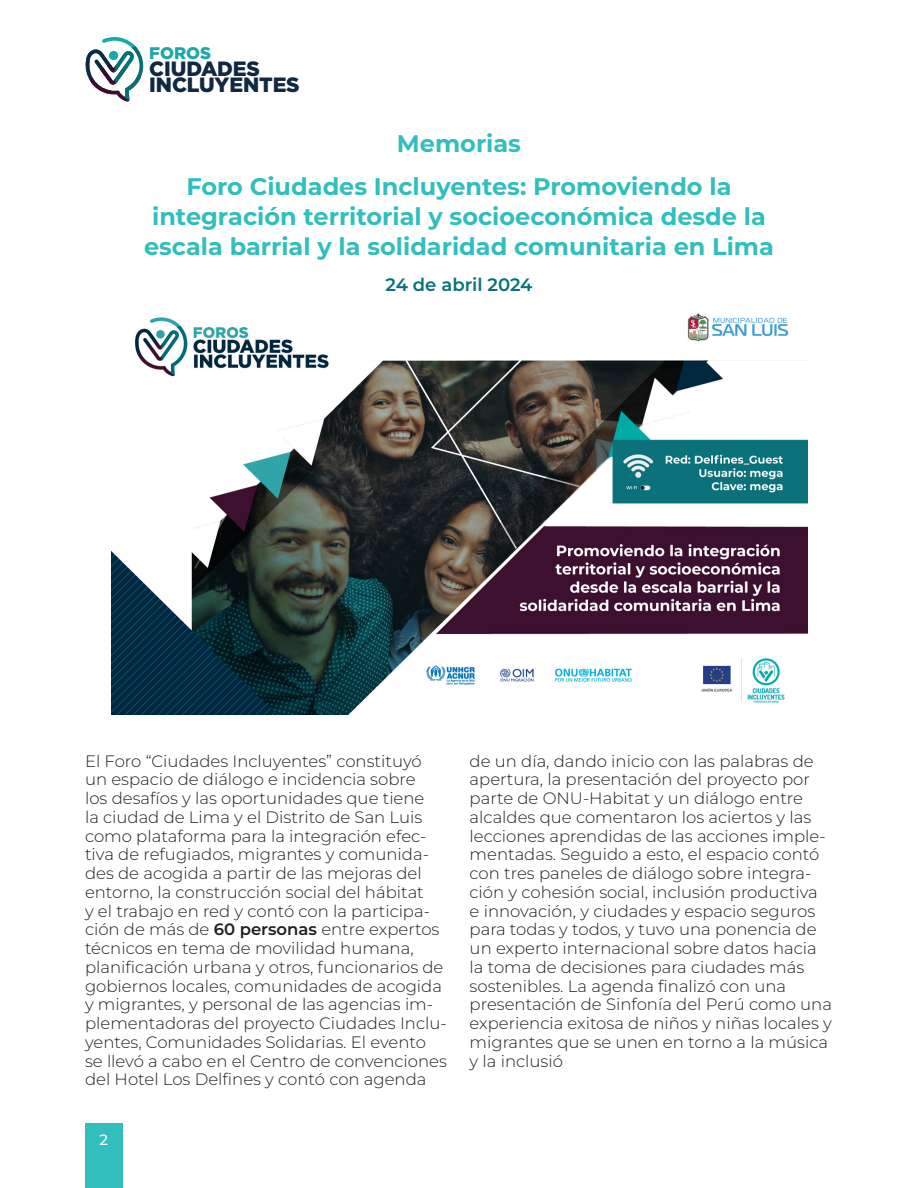
<style>
.page{position:relative;width:918px;height:1188px;background:#fff}
.page>*{position:absolute;margin:0;border:0;box-sizing:border-box;transform-origin:0 0}
.tituto_di{font:700 24px/30px "Montserrat";color:#31bebd;text-align:center}
.t1{font:900 20.7px/16.4px "Gotham";letter-spacing:-.005em;color:#102842}
.tituto_di-2{font:600 18px "Montserrat";letter-spacing:-.005em;color:#07717a}
.t2{font:900 16.8px "Gotham";color:#1ca8aa}
.cuerpo_de_texto{font:300 16.5px/18.8px "Montserrat";color:#231f20}
.t3{font:500 15px "Montserrat";color:#fff}
.s1{font-weight:600}
</style>
<div class="page">
<div style="left:85px;top:1123px;width:38px;height:65px;background:#31bebd"></div>
<svg style="left:85px;top:37px;width:58px;height:65px"></svg>
<img style="left:112px;top:313px;width:695px;height:402px">
<p class="t2" style="left:149px;top:42px;width:63px">FOROS</p>
<p class="t1" style="left:149px;top:60px;width:152px">CIUDADES<br>INCLUYENTES</p>
<p class="tituto_di" style="left:397px;top:128px;width:126px">Memorias</p>
<p class="tituto_di" style="left:144px;top:170px;width:631px">Foro Ciudades Incluyentes: Promoviendo la integración territorial y socioeconómica desde la escala barrial y la solidaridad comunitaria en Lima</p>
<p class="tituto_di-2" style="left:386px;top:272px;width:148px">24 de abril 2024</p>
<p class="cuerpo_de_texto" style="left:85px;top:751px;width:363px">El Foro “Ciudades Incluyentes” constituyó un espacio de diálogo e incidencia sobre<br>los desafíos y las oportunidades que tiene<br>la ciudad de Lima y el Distrito de San Luis como plataforma para la integración efec&shy;tiva de refugiados, migrantes y comunida&shy;des de acogida a partir de las mejoras del entorno, la construcción social del hábitat<br>y el trabajo en red y contó con la participa&shy;ción de más de <span class="s1">60 personas</span> entre expertos técnicos en tema de movilidad humana, planificación urbana y otros, funcionarios de gobiernos locales, comunidades de acogida y migrantes, y personal de las agencias im&shy;plementadoras del proyecto Ciudades Inclu&shy;yentes, Comunidades Solidarias. El evento se llevó a cabo en el Centro de convenciones del Hotel Los Delfines y contó con agenda</p>
<p class="cuerpo_de_texto" style="left:470px;top:751px;width:364px">de un día, dando inicio con las palabras de apertura, la presentación del proyecto por parte de ONU-Habitat y un diálogo entre alcaldes que comentaron los aciertos y las lecciones aprendidas de las acciones imple&shy;mentadas. Seguido a esto, el espacio contó con tres paneles de diálogo sobre integra&shy;ción y cohesión social, inclusión productiva<br>e innovación, y ciudades y espacio seguros para todas y todos, y tuvo una ponencia de un experto internacional sobre datos hacia la toma de decisiones para ciudades más sostenibles. La agenda finalizó con una presentación de Sinfonía del Perú como una experiencia exitosa de niños y niñas locales y migrantes que se unen en torno a la música y la inclusió</p>
<p class="t3" style="left:99px;top:1129px;width:10px">2</p>
</div>
